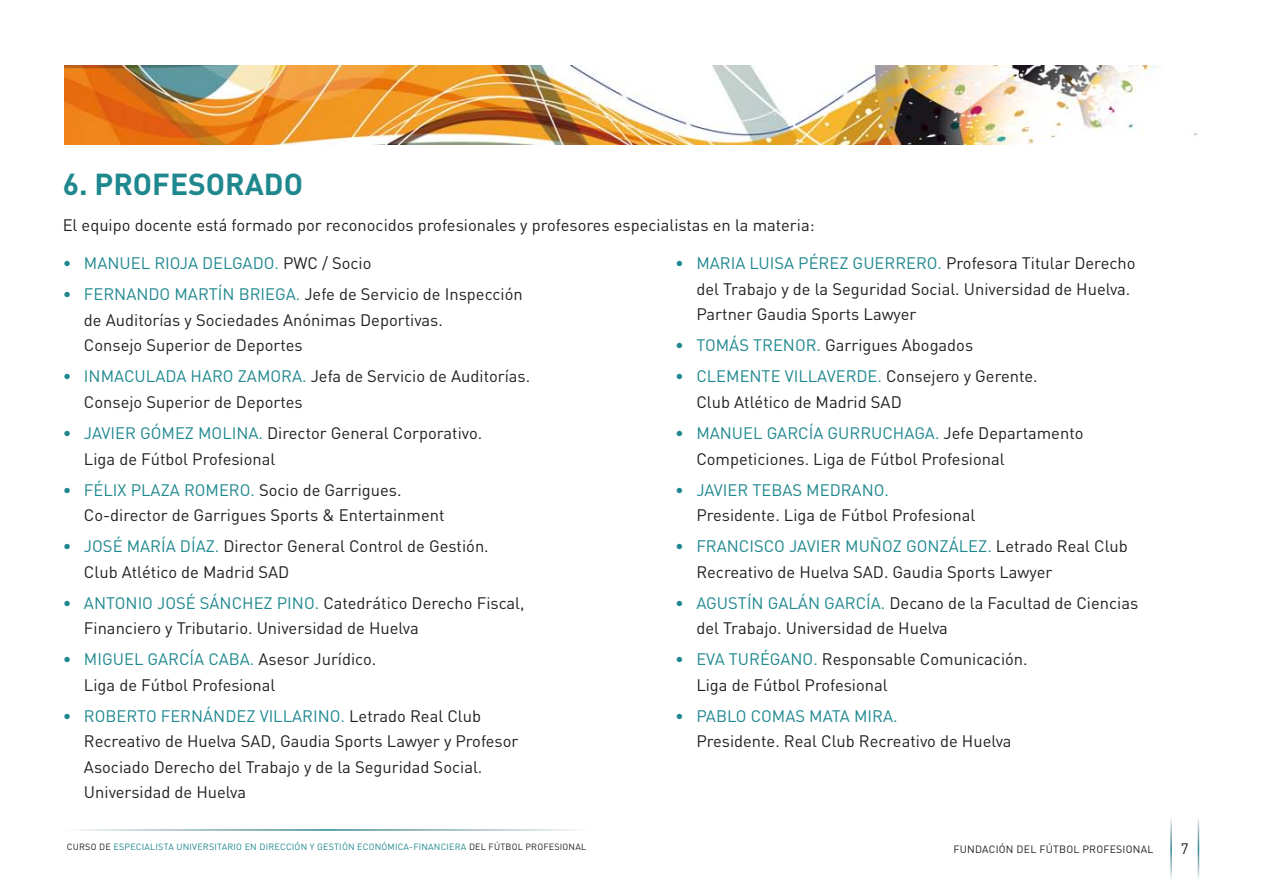
<style>
.page{position:relative;width:1263px;height:893px;background:#fff}
.page>*{position:absolute;margin:0;border:0;box-sizing:border-box;transform-origin:0 0}
.t1{font:700 30px "DIN";color:#1f888f}
.t2{font:16.5px/25.5px "DIN";color:#231f20}
.t3{font:16.5px "DIN";color:#1f888f}
.t4{font:15px "DIN";color:#231f20}
.t5{font:10.5px "DIN";letter-spacing:.02em;color:#231f20}
.t6{font:9px "DIN";letter-spacing:.02em;color:#1f888f}
.s1{color:#231f20}
.s2{color:#1f888f}
</style>
<div class="page">
<img style="left:64px;top:65px;width:1134px;height:80px">
<p class="t1" style="left:63px;top:165px;width:242px">6. PROFESORADO</p>
<p class="t2" style="left:63px;top:212px;width:753px">El equipo docente está formado por reconocidos profesionales y profesores especialistas en la materia:</p>
<p class="t3" style="left:63px;top:253px;width:310px">• MANUEL RIOJA DELGADO. <span class="s1">PWC / Socio</span></p>
<p class="t2" style="left:84px;top:281px;width:440px;text-indent:-21px"><span class="s2">• FERNANDO MARTÍN BRIEGA.</span> Jefe de Servicio de Inspección de Auditorías y Sociedades Anónimas Deportivas.<br>Consejo Superior de Deportes</p>
<p class="t2" style="left:84px;top:363px;width:448px;text-indent:-21px"><span class="s2">• INMACULADA HARO ZAMORA.</span> Jefa de Servicio de Auditorías.<br>Consejo Superior de Deportes</p>
<p class="t2" style="left:84px;top:420px;width:400px;text-indent:-21px"><span class="s2">• JAVIER GÓMEZ MOLINA.</span> Director General Corporativo.<br>Liga de Fútbol Profesional</p>
<p class="t2" style="left:84px;top:477px;width:362px;text-indent:-21px"><span class="s2">• FÉLIX PLAZA ROMERO.</span> Socio de Garrigues.<br>Co-director de Garrigues Sports &amp; Entertainment</p>
<p class="t2" style="left:84px;top:533px;width:406px;text-indent:-21px"><span class="s2">• JOSÉ MARÍA DÍAZ.</span> Director General Control de Gestión.<br>Club Atlético de Madrid SAD</p>
<p class="t2" style="left:84px;top:590px;width:442px;text-indent:-21px"><span class="s2">• ANTONIO JOSÉ SÁNCHEZ PINO.</span> Catedrático Derecho Fiscal,<br>Financiero y Tributario. Universidad de Huelva</p>
<p class="t2" style="left:84px;top:646px;width:294px;text-indent:-21px"><span class="s2">• MIGUEL GARCÍA CABA.</span> Asesor Jurídico.<br>Liga de Fútbol Profesional</p>
<p class="t2" style="left:84px;top:703px;width:436px;text-indent:-21px"><span class="s2">• ROBERTO FERNÁNDEZ VILLARINO.</span> Letrado Real Club Recreativo de Huelva SAD, Gaudia Sports Lawyer y Profesor Asociado Derecho del Trabajo y de la Seguridad Social.<br>Universidad de Huelva</p>
<p class="t2" style="left:696px;top:250px;width:441px;text-indent:-21px"><span class="s2">• MARIA LUISA PÉREZ GUERRERO.</span> Profesora Titular Derecho del Trabajo y de la Seguridad Social. Universidad de Huelva.<br>Partner Gaudia Sports Lawyer</p>
<p class="t2" style="left:675px;top:332px;width:300px"><span class="s2">• TOMÁS TRENOR.</span> Garrigues Abogados</p>
<p class="t2" style="left:696px;top:363px;width:343px;text-indent:-21px"><span class="s2">• CLEMENTE VILLAVERDE.</span> Consejero y Gerente.<br>Club Atlético de Madrid SAD</p>
<p class="t2" style="left:696px;top:420px;width:389px;text-indent:-21px"><span class="s2">• MANUEL GARCÍA GURRUCHAGA.</span> Jefe Departamento<br>Competiciones. Liga de Fútbol Profesional</p>
<p class="t2" style="left:696px;top:477px;width:280px;text-indent:-21px"><span class="s2">• JAVIER TEBAS MEDRANO.<br></span>Presidente. Liga de Fútbol Profesional</p>
<p class="t2" style="left:696px;top:533px;width:433px;text-indent:-21px"><span class="s2">• FRANCISCO JAVIER MUÑOZ GONZÁLEZ.</span> Letrado Real Club<br>Recreativo de Huelva SAD. Gaudia Sports Lawyer</p>
<p class="t2" style="left:696px;top:590px;width:443px;text-indent:-21px"><span class="s2">• AGUSTÍN GALÁN GARCÍA.</span> Decano de la Facultad de Ciencias del Trabajo. Universidad de Huelva</p>
<p class="t2" style="left:696px;top:646px;width:333px;text-indent:-21px"><span class="s2">• EVA TURÉGANO.</span> Responsable Comunicación.<br>Liga de Fútbol Profesional</p>
<p class="t2" style="left:696px;top:703px;width:317px;text-indent:-21px"><span class="s2">• PABLO COMAS MATA MIRA.<br></span>Presidente. Real Club Recreativo de Huelva</p>
<p class="t6" style="left:67px;top:841px;width:521px"><span class="s1">CURSO DE</span> ESPECIALISTA UNIVERSITARIO EN DIRECCIÓN Y GESTIÓN ECONÓMICA-FINANCIERA <span class="s1">DEL FÚTBOL PROFESIONAL</span></p>
<p class="t5" style="left:953px;top:842px;width:201px">FUNDACIÓN DEL FÚTBOL PROFESIONAL</p>
<p class="t4" style="left:1181px;top:839px;width:9px">7</p>
</div>
